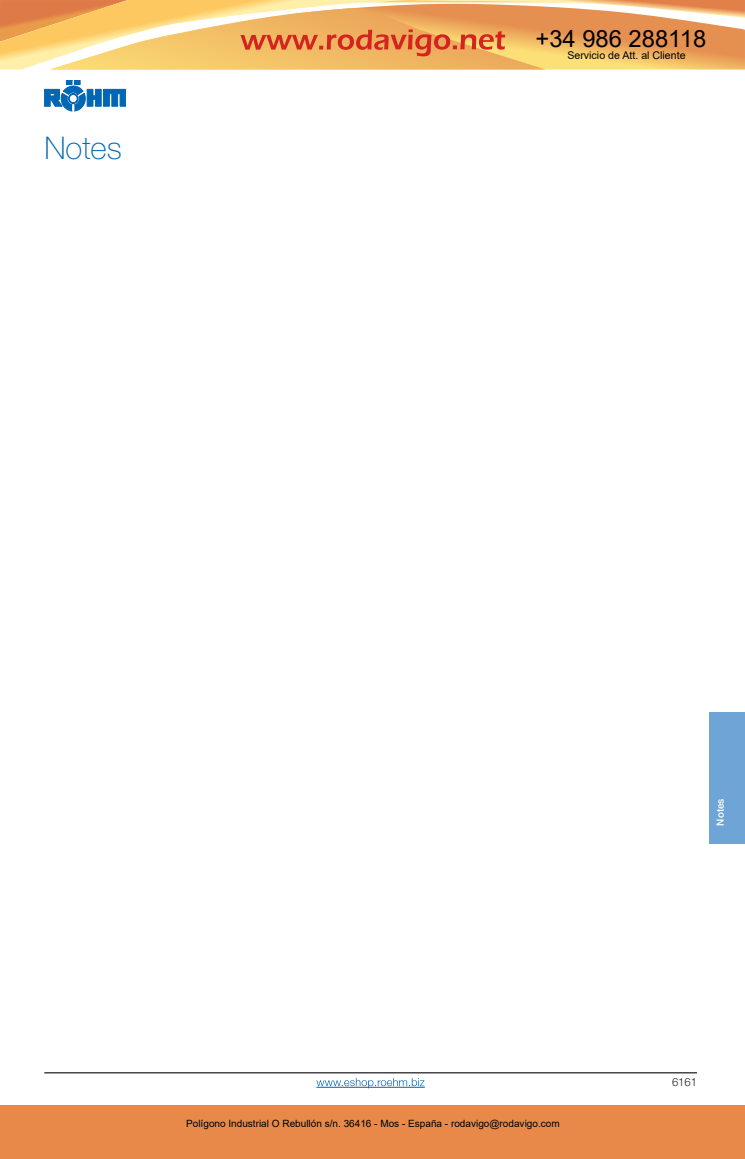
<style>
.page{position:relative;width:745px;height:1159px;background:#fff}
.page>*{position:absolute;margin:0;border:0;box-sizing:border-box;transform-origin:0 0}
.t1{font:100 31.25px "Helvetica Neue LT Std";color:#0166b3}
.t2{font:23.75px "Arial";color:#000}
.t3{font:300 11.25px "Helvetica Neue LT Std";color:#231f20}
.t4{font:10.62px "Arial";color:#000}
.t5{font:10px "Arial";color:#000}
.t6{font:500 10px "Helvetica Neue LT Std";color:#fff}
</style>
<div class="page">
<svg style="left:44px;top:80px;width:82px;height:31px"></svg>
<hr style="left:44px;top:1072px;width:652px;height:1px;background:#231f20">
<div style="left:709px;top:712px;width:35px;height:131px;background:#6fa4d7"></div>
<svg style="left:316px;top:1078px;width:108px;height:10px"></svg>
<div style="left:0;top:1105px;width:744px;height:54px;background:#e88949"></div>
<svg style="left:0;top:0;width:744px;height:70px;background:#f0b66e"></svg>
<h1 class="t1" style="left:44px;top:130px;width:79px">Notes</h1>
<h2 class="t2" style="left:535px;top:22px;width:172px">+34 986 288118</h2>
<p class="t4" style="left:567px;top:48px;width:120px">Servicio de Att. al Cliente</p>
<p class="t5" style="left:186px;top:1117px;width:375px">Polígono Industrial O Rebullón s/n. 36416 - Mos - España - rodavigo@rodavigo.com</p>
<p class="t6" style="left:713px;top:825px;width:29px;rotate:-90deg">Notes</p>
<p class="t3" style="left:671px;top:1075px;width:27px">6161</p>
</div>
